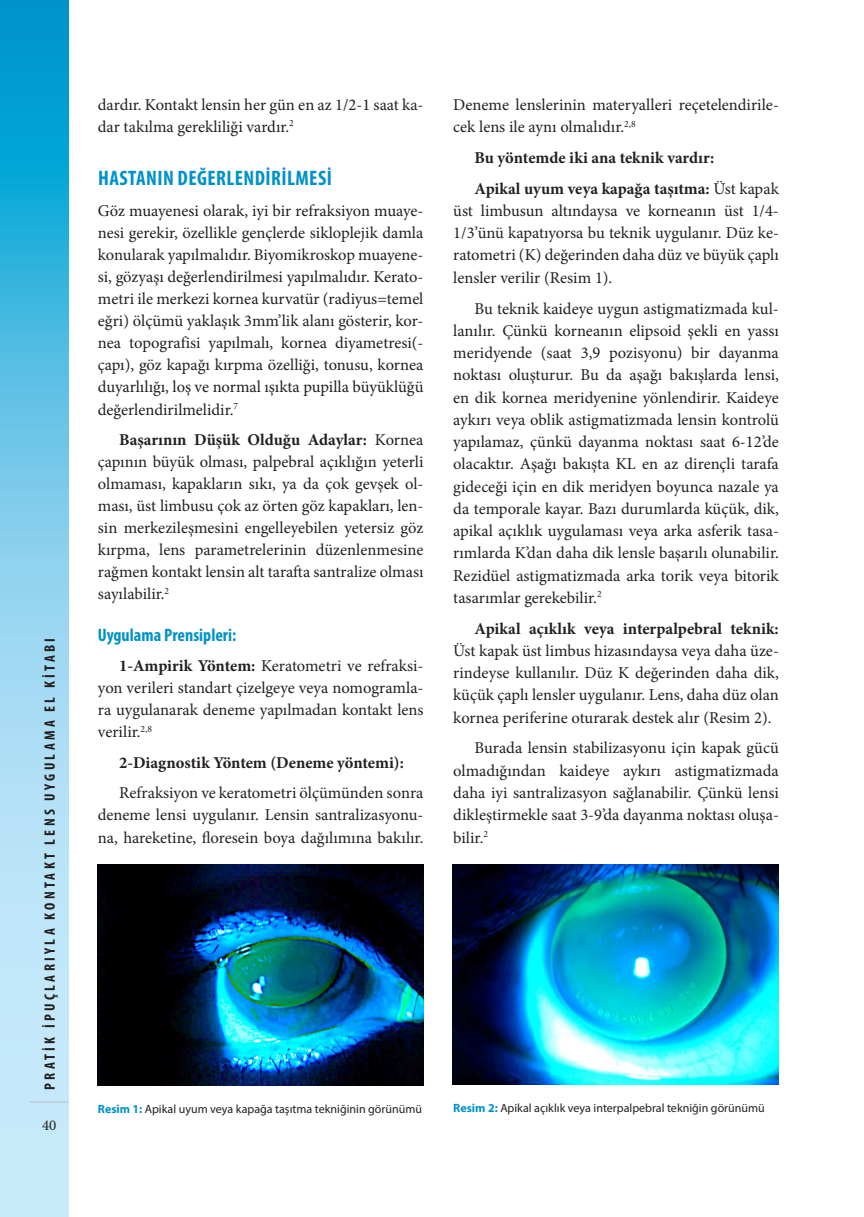
<style>
.page{position:relative;width:864px;height:1217px;background:#fff}
.page>*{position:absolute;margin:0;border:0;box-sizing:border-box;transform-origin:0 0}
.t1{font:700 condensed 21px "Myriad Pro";letter-spacing:.02em;color:#0092c8}
.t2{font:700 condensed 18px "Myriad Pro";color:#0092c8}
.t3{font:16.5px/22.2px "Minion Pro";color:#231f20;text-align:justify}
.t4{font:700 16.5px/30.8px "Minion Pro";color:#231f20}
.t5{font:700 condensed 15px "Myriad Pro";letter-spacing:.22em;color:#231f20}
.t6{font:15px "Minion Pro";color:#231f20}
.t7{font:12px "Myriad Pro";color:#231f20}
.s1{font-weight:700}
.s2{font-weight:400}
.s3{font-weight:700;color:#0092c8}
</style>
<div class="page">
<svg style="left:0;top:0;width:69px;height:1216px;background:#7ccceb"></svg>
<hr style="left:30px;top:1101px;width:39px;height:1px;background:#bcbdc0">
<img style="left:98px;top:864px;width:325px;height:220px">
<img style="left:452px;top:864px;width:326px;height:220px">
<p class="t5" style="left:40px;top:1089px;width:453px;rotate:-90deg">PRATIK IPUÇLARIYLA KONTAKT LENS UYGULAMA EL KITABI</p>
<p class="t6" style="left:42px;top:1114px;width:16px">40</p>
<p class="t3" style="left:98px;top:94px;width:327px">dardır. Kontakt lensin her gün en az 1/2-1 saat ka&shy;dar takılma gerekliliği vardır.<sup>2</sup></p>
<p class="t1" style="left:98px;top:165px;width:235px">HASTANIN DEĞERLENDIRILMESI</p>
<p class="t3" style="left:98px;top:200px;width:327px">Göz muayenesi olarak, iyi bir refraksiyon muaye&shy;nesi gerekir, özellikle gençlerde sikloplejik damla konularak yapılmalıdır. Biyomikroskop muayene&shy;si, gözyaşı değerlendirilmesi yapılmalıdır. Kerato&shy;metri ile merkezi kornea kurvatür (radiyus=temel eğri) ölçümü yaklaşık 3mm’lik alanı gösterir, kor&shy;nea topografisi yapılmalı, kornea diyametresi(- çapı), göz kapağı kırpma özelliği, tonusu, kornea duyarlılığı, loş ve normal ışıkta pupilla büyüklüğü değerlendirilmelidir.<sup>7</sup></p>
<p class="t3" style="left:98px;top:429px;width:327px;text-indent:21px"><span class="s1">Başarının Düşük Olduğu Adaylar:</span> Kornea çapının büyük olması, palpebral açıklığın yeterli olmaması, kapakların sıkı, ya da çok gevşek ol&shy;ması, üst limbusu çok az örten göz kapakları, len&shy;sin merkezileşmesini engelleyebilen yetersiz göz kırpma, lens parametrelerinin düzenlenmesine rağmen kontakt lensin alt tarafta santralize olması sayılabilir.<sup>2</sup></p>
<p class="t2" style="left:98px;top:623px;width:140px">UYGULAMA PRENSIPLERI:</p>
<p class="t3" style="left:98px;top:654px;width:327px;text-indent:21px"><span class="s1">1-Ampirik Yöntem:</span> Keratometri ve refraksi&shy;yon verileri standart çizelgeye veya nomogramla&shy;ra uygulanarak deneme yapılmadan kontakt lens verilir.<sup>2,8</sup></p>
<p class="t4" style="left:119px;top:746px;width:286px">2-Diagnostik Yöntem (Deneme yöntemi):</p>
<p class="t3" style="left:98px;top:782px;width:327px;text-indent:21px">Refraksiyon ve keratometri ölçümünden sonra deneme lensi uygulanır. Lensin santralizasyonu&shy;na, hareketine, floresein boya dağılımına bakılır.</p>
<p class="t3" style="left:453px;top:93px;width:327px">Deneme lenslerinin materyalleri reçetelendirile&shy;cek lens ile aynı olmalıdır.<sup>2,8</sup></p>
<p class="t4" style="left:474px;top:142px;width:306px">Bu yöntemde iki ana teknik vardır:<br>Apikal uyum veya kapağa taşıtma: <span class="s2">Üst kapak</span></p>
<p class="t3" style="left:453px;top:200px;width:327px">üst limbusun altındaysa ve korneanın üst 1/4- 1/3’ünü kapatıyorsa bu teknik uygulanır. Düz ke&shy;ratometri (K) değerinden daha düz ve büyük çaplı lensler verilir (Resim 1).</p>
<p class="t3" style="left:453px;top:297px;width:327px;text-indent:21px">Bu teknik kaideye uygun astigmatizmada kul&shy;lanılır. Çünkü korneanın elipsoid şekli en yassı meridyende (saat 3,9 pozisyonu) bir dayanma noktası oluşturur. Bu da aşağı bakışlarda lensi, en dik kornea meridyenine yönlendirir. Kaideye aykırı veya oblik astigmatizmada lensin kontrolü yapılamaz, çünkü dayanma noktası saat 6-12’de olacaktır. Aşağı bakışta KL en az dirençli tarafa gideceği için en dik meridyen boyunca nazale ya da temporale kayar. Bazı durumlarda küçük, dik, apikal açıklık uygulaması veya arka asferik tasa&shy;rımlarda K’dan daha dik lensle başarılı olunabilir.<br>Rezidüel astigmatizmada arka torik veya bitorik tasarımlar gerekebilir.<sup>2</sup></p>
<p class="t4" style="left:474px;top:612px;width:305px">Apikal açıklık veya interpalpebral teknik:</p>
<p class="t3" style="left:453px;top:639px;width:327px">Üst kapak üst limbus hizasındaysa veya daha üze&shy;rindeyse kullanılır. Düz K değerinden daha dik, küçük çaplı lensler uygulanır. Lens, daha düz olan kornea periferine oturarak destek alır (Resim 2).</p>
<p class="t3" style="left:453px;top:737px;width:327px;text-indent:21px">Burada lensin stabilizasyonu için kapak gücü olmadığından kaideye aykırı astigmatizmada daha iyi santralizasyon sağlanabilir. Çünkü lensi dikleştirmekle saat 3-9’da dayanma noktası oluşa&shy;bilir.<sup>2</sup></p>
<p class="t7" style="left:98px;top:1101px;width:325px"><span class="s3">Resim 1:</span> Apikal uyum veya kapağa taşıtma tekniğinin görünümü</p>
<p class="t7" style="left:453px;top:1099px;width:313px"><span class="s3">Resim 2:</span> Apikal açıklık veya interpalpebral tekniğin görünümü</p>
</div>
